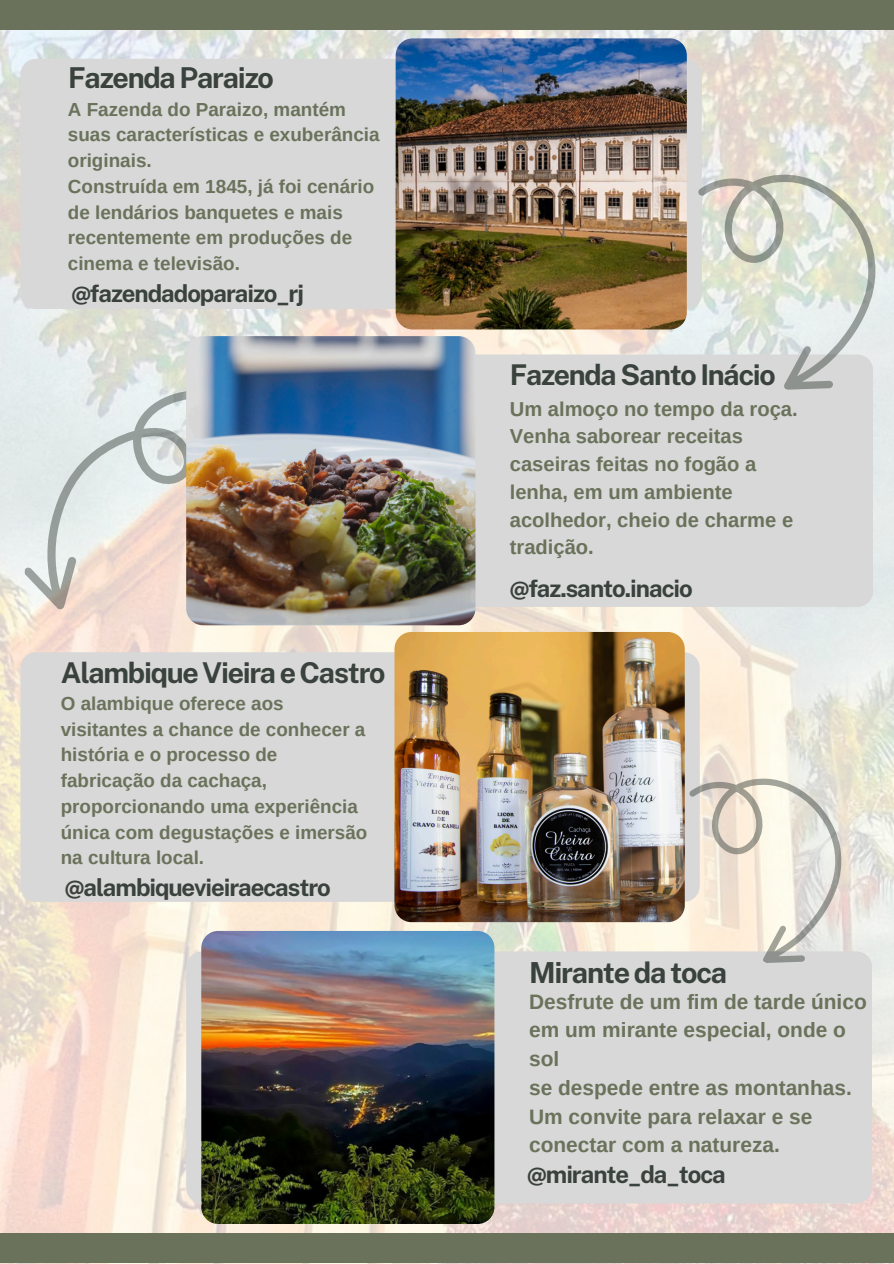
<style>
.page{position:relative;width:894px;height:1264px;background:#fff}
.page>*{position:absolute;margin:0;border:0;box-sizing:border-box;transform-origin:0 0}
.t1{font:700 28.95px "Public Sans";letter-spacing:-.045em;color:#3a423d}
.t2{font:700 28.8px "Public Sans";letter-spacing:-.045em;color:#3a423d}
.t3{font:700 28.65px "Public Sans";letter-spacing:-.045em;color:#3a423d}
.t4{font:700 24px "Public Sans";letter-spacing:-.045em;color:#3a423d}
.t5{font:700 20.85px/28.7px "Arimo";color:#6a725b}
.t6{font:700 20.1px/27.8px "Arimo";color:#6a725b}
.t7{font:700 18.9px/25.8px "Arimo";color:#6a725b}
.t8{font:700 18.75px/25.7px "Arimo";color:#6a725b}
</style>
<div class="page">
<img style="left:0;top:29px;width:893px;height:1234px">
<div style="left:475px;top:354px;width:397px;height:253px;background:#d8d8d8"></div>
<div style="left:186px;top:951px;width:685px;height:252px;background:#d8d8d8"></div>
<img style="left:201px;top:930px;width:293px;height:293px">
<div style="left:20px;top:652px;width:679px;height:249px;background:#d8d8d8"></div>
<img style="left:394px;top:632px;width:290px;height:290px;border-radius:17px">
<div style="left:0;top:0;width:893px;height:29px;background:#6a725b"></div>
<div style="left:20px;top:59px;width:681px;height:250px;background:#d8d8d8"></div>
<img style="left:395px;top:38px;width:291px;height:291px;border-radius:17px">
<div style="left:0;top:1232px;width:893px;height:30px;background:#6a725b"></div>
<svg style="left:21px;top:373px;width:165px;height:250px"></svg>
<svg style="left:636px;top:136px;width:257px;height:271px"></svg>
<svg style="left:636px;top:745px;width:236px;height:233px"></svg>
<img style="left:186px;top:336px;width:289px;height:289px">
<p class="t2" style="left:68px;top:60px;width:207px">Fazenda Paraizo</p>
<p class="t7" style="left:68px;top:96px;width:313px">A Fazenda do Paraizo, mantém suas características e exuberância originais.</p>
<h2 class="t7" style="left:68px;top:173px;width:308px">Construída em 1845, já foi cenário de lendários banquetes e mais recentemente em produções de cinema e televisão.</h2>
<p class="t4" style="left:71px;top:279px;width:234px">@fazendadoparaizo_rj</p>
<p class="t3" style="left:61px;top:655px;width:326px">Alambique Vieira e Castro</p>
<p class="t8" style="left:61px;top:690px;width:308px">O alambique oferece aos visitantes a chance de conhecer a história e o processo de fabricação da cachaça, proporcionando uma experiência única com degustações e imersão na cultura local.</p>
<h1 class="t4" style="left:65px;top:873px;width:267px">@alambiquevieiraecastro</h1>
<h2 class="t3" style="left:509px;top:358px;width:267px">Fazenda Santo Inácio</h2>
<p class="t6" style="left:509px;top:395px;width:289px">Um almoço no tempo da roça.</p>
<p class="t6" style="left:509px;top:422px;width:285px">Venha saborear receitas caseiras feitas no fogão a lenha, em um ambiente acolhedor, cheio de charme e tradição.</p>
<h1 class="t4" style="left:509px;top:574px;width:184px">@faz.santo.inacio</h1>
<h1 class="t1" style="left:529px;top:955px;width:200px">Mirante da toca</h1>
<p class="t5" style="left:529px;top:987px;width:339px">Desfrute de um fim de tarde único em um mirante especial, onde o sol</p>
<p class="t5" style="left:529px;top:1073px;width:324px">se despede entre as montanhas.<br>Um convite para relaxar e se conectar com a natureza.</p>
<p class="t4" style="left:527px;top:1160px;width:200px">@mirante_da_toca</p>
</div>
